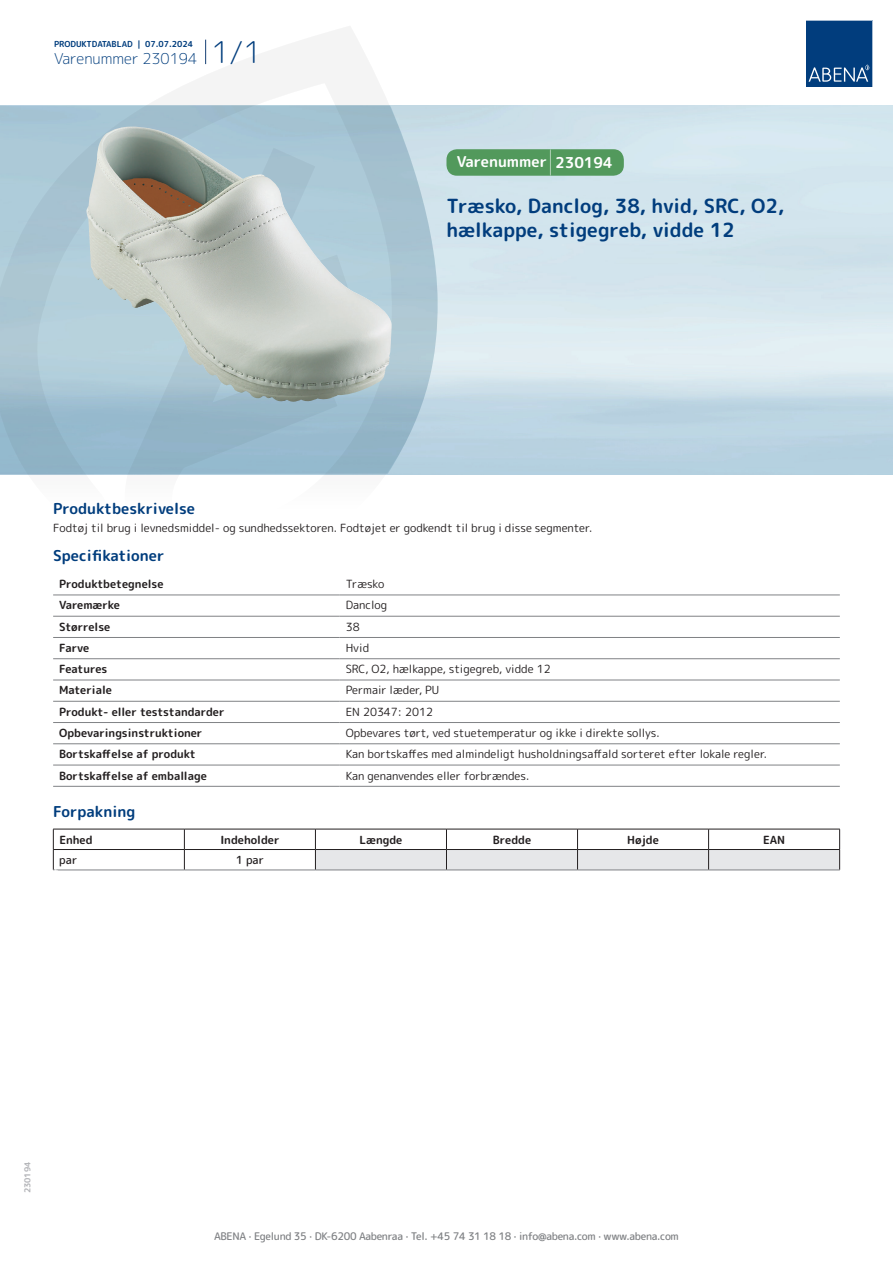
<style>
.page{position:relative;width:893px;height:1263px;background:#fff}
.page>*{position:absolute;margin:0;border:0;box-sizing:border-box;transform-origin:0 0}
.t1{font:700 19.5px/24px "Rounded Mplus 1 c";color:#013d7d}
.t2{font:700 15px "Rounded Mplus 1 c";color:#013d7d}
.t3{font:300 15px "Rounded Mplus 1 c";color:#013d7d}
.t4{font:700 15px "Rounded Mplus 1 c";color:#fff}
.t5{font:11.25px "Rounded Mplus 1 c";color:#231f20}
.t6{font:700 11.25px "Rounded Mplus 1 c";color:#231f20}
.t7{font:500 11.25px "Rounded Mplus 1 c";color:#231f20}
.t8{font:500 10.5px "Rounded Mplus 1 c";letter-spacing:-.03em;color:#808285}
.t9{font:700 10.5px "Rounded Mplus 1 c";color:#fff}
.t10{font:700 8.25px "Rounded Mplus 1 c";color:#013d7d}
.t11{font:700 8.25px "Rounded Mplus 1 c";color:#b2b3b7}
.s1{font-size:30px}
.s2{font-size:25.5px}
</style>
<div class="page">
<svg style="left:0;top:26px;width:439px;height:569px"></svg>
<svg style="left:0;top:106px;width:438px;height:368px;background:#a3c1d1"></svg>
<svg style="left:205px;top:40px;width:1px;height:24px"></svg>
<svg style="left:806px;top:20px;width:67px;height:67px;background:#144b86"></svg>
<img style="left:86px;top:127px;width:306px;height:276px">
<hr style="left:53px;top:595px;width:287px;height:1px;background:#808285">
<hr style="left:340px;top:595px;width:500px;height:1px;background:#808285">
<hr style="left:53px;top:616px;width:287px;height:1px;background:#808285">
<hr style="left:340px;top:616px;width:500px;height:1px;background:#808285">
<hr style="left:53px;top:637px;width:287px;height:1px;background:#808285">
<hr style="left:340px;top:637px;width:500px;height:1px;background:#808285">
<hr style="left:53px;top:658px;width:287px;height:1px;background:#808285">
<hr style="left:340px;top:658px;width:500px;height:1px;background:#808285">
<hr style="left:53px;top:680px;width:287px;height:1px;background:#808285">
<hr style="left:340px;top:680px;width:500px;height:1px;background:#808285">
<hr style="left:53px;top:701px;width:287px;height:1px;background:#808285">
<hr style="left:340px;top:701px;width:500px;height:1px;background:#808285">
<hr style="left:53px;top:722px;width:287px;height:1px;background:#808285">
<hr style="left:340px;top:722px;width:500px;height:1px;background:#808285">
<hr style="left:53px;top:743px;width:287px;height:1px;background:#808285">
<hr style="left:340px;top:743px;width:500px;height:1px;background:#808285">
<hr style="left:53px;top:765px;width:287px;height:1px;background:#808285">
<hr style="left:340px;top:765px;width:500px;height:1px;background:#808285">
<hr style="left:53px;top:786px;width:287px;height:1px;background:#808285">
<hr style="left:340px;top:786px;width:500px;height:1px;background:#808285">
<hr style="left:53px;top:829px;width:131px;height:1px;background:#231f20">
<hr style="left:184px;top:829px;width:131px;height:1px;background:#231f20">
<hr style="left:53px;top:849px;width:131px;height:1px;background:#231f20">
<svg style="left:53px;top:829px;width:1px;height:41px"></svg>
<hr style="left:184px;top:849px;width:131px;height:1px;background:#231f20">
<svg style="left:184px;top:829px;width:1px;height:41px"></svg>
<svg style="left:315px;top:829px;width:525px;height:41px"></svg>
<hr style="left:53px;top:870px;width:131px;height:1px;background:#808285">
<hr style="left:184px;top:870px;width:131px;height:1px;background:#808285">
<hr style="left:315px;top:870px;width:131px;height:1px;background:#808285">
<hr style="left:446px;top:870px;width:131px;height:1px;background:#808285">
<hr style="left:577px;top:870px;width:132px;height:1px;background:#808285">
<hr style="left:709px;top:870px;width:131px;height:1px;background:#808285">
<div style="left:446px;top:149px;width:178px;height:27px;background:#52995c;border-radius:10px"></div>
<p class="t10" style="left:54px;top:38px;width:141px">PRODUKTDATABLAD | 07.07.2024</p>
<h2 class="t3" style="left:54px;top:48px;width:209px">Varenummer 230194 <span class="s1">1/1</span></h2>
<h2 class="t4" style="left:457px;top:151px;width:157px">Varenummer <span class="s2">|</span> 230194</h2>
<h1 class="t1" style="left:446px;top:194px;width:339px">Træsko, Danclog, 38, hvid, SRC, O2, hælkappe, stigegreb, vidde 12</h1>
<h2 class="t2" style="left:53px;top:498px;width:143px">Produktbeskrivelse</h2>
<p class="t5" style="left:53px;top:520px;width:541px">Fodtøj til brug i levnedsmiddel- og sundhedssektoren. Fodtøjet er godkendt til brug i disse segmenter.</p>
<h2 class="t2" style="left:53px;top:545px;width:113px">Specifikationer</h2>
<p class="t6" style="left:59px;top:576px;width:106px">Produktbetegnelse</p>
<p class="t5" style="left:346px;top:576px;width:40px">Træsko</p>
<p class="t6" style="left:59px;top:597px;width:62px">Varemærke</p>
<p class="t5" style="left:346px;top:597px;width:43px">Danclog</p>
<p class="t6" style="left:59px;top:618px;width:53px">Størrelse</p>
<p class="t5" style="left:346px;top:618px;width:15px">38</p>
<p class="t6" style="left:59px;top:640px;width:32px">Farve</p>
<p class="t5" style="left:346px;top:640px;width:25px">Hvid</p>
<p class="t6" style="left:59px;top:661px;width:50px">Features</p>
<p class="t5" style="left:346px;top:661px;width:206px">SRC, O2, hælkappe, stigegreb, vidde 12</p>
<p class="t6" style="left:59px;top:682px;width:54px">Materiale</p>
<p class="t5" style="left:346px;top:682px;width:95px">Permair læder, PU</p>
<p class="t6" style="left:59px;top:704px;width:167px">Produkt- eller teststandarder</p>
<p class="t5" style="left:346px;top:704px;width:89px">EN 20347: 2012</p>
<p class="t6" style="left:59px;top:725px;width:145px">Opbevaringsinstruktioner</p>
<p class="t5" style="left:346px;top:725px;width:315px">Opbevares tørt, ved stuetemperatur og ikke i direkte sollys.</p>
<p class="t6" style="left:59px;top:746px;width:138px">Bortskaffelse af produkt</p>
<p class="t5" style="left:346px;top:746px;width:423px">Kan bortskaffes med almindeligt husholdningsaffald sorteret efter lokale regler.</p>
<p class="t6" style="left:59px;top:767px;width:149px">Bortskaffelse af emballage</p>
<p class="t5" style="left:346px;top:767px;width:185px">Kan genanvendes eller forbrændes.</p>
<h2 class="t2" style="left:53px;top:800px;width:84px">Forpakning</h2>
<p class="t6" style="left:59px;top:831px;width:35px">Enhed</p>
<p class="t6" style="left:220px;top:831px;width:61px">Indeholder</p>
<p class="t6" style="left:359px;top:831px;width:44px">Længde</p>
<p class="t6" style="left:493px;top:831px;width:40px">Bredde</p>
<p class="t6" style="left:627px;top:831px;width:33px">Højde</p>
<p class="t6" style="left:763px;top:831px;width:24px">EAN</p>
<p class="t7" style="left:59px;top:852px;width:19px">par</p>
<p class="t7" style="left:236px;top:852px;width:30px">1 par</p>
<p class="t9" style="left:53px;top:865px;width:7px">*</p>
<p class="t11" style="left:22px;top:1193px;width:33px;rotate:-90deg">230194</p>
<p class="t8" style="left:214px;top:1229px;width:466px">ABENA · Egelund 35 · DK-6200 Aabenraa · Tel. +45 74 31 18 18 · info@abena.com · www.abena.com</p>
</div>
